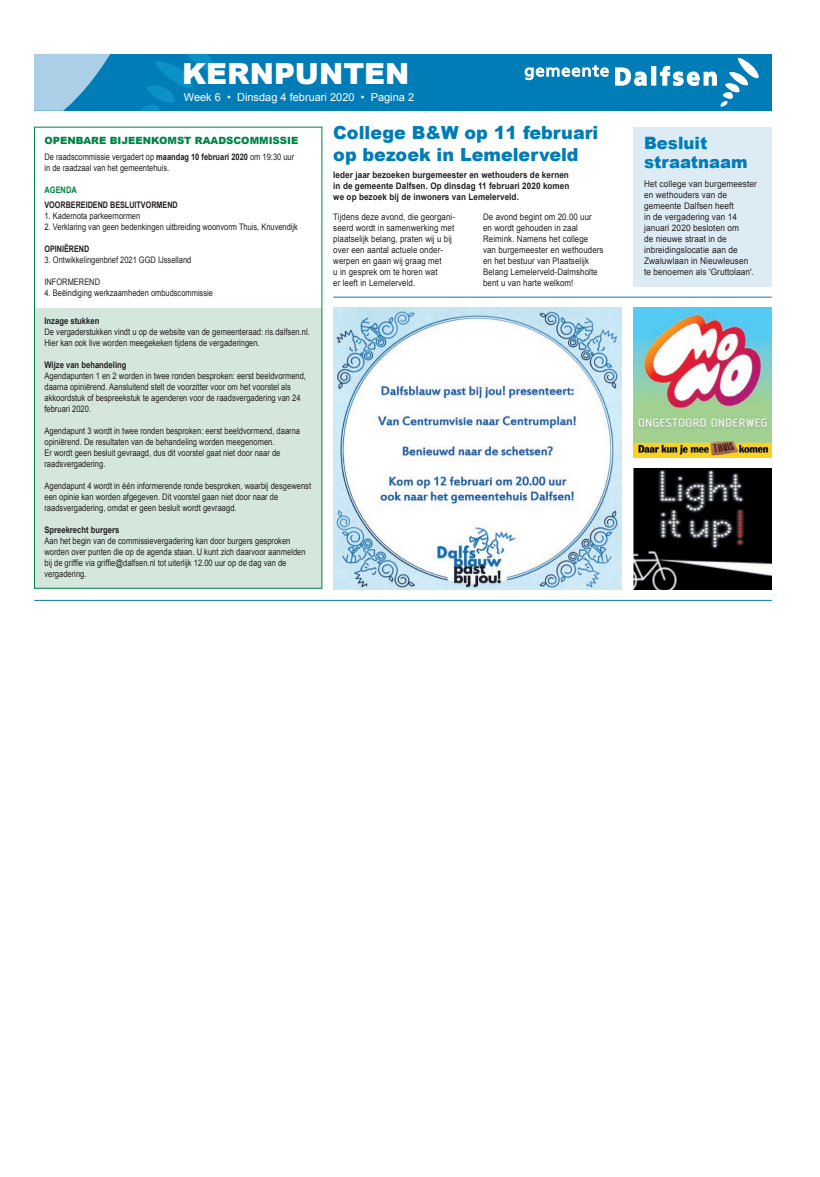
<style>
.page{position:relative;width:820px;height:1177px;background:#fff}
.page>*{position:absolute;margin:0;border:0;box-sizing:border-box;transform-origin:0 0}
.t1{font:900 29px "Arial";color:#fff}
.t2{font:900 18px/22px "Arial";color:#007cb7}
.t3{font:900 17px/19px "Arial";color:#007cb7}
.t4{font:11px "Arial";color:#fff}
.t5{font:900 10px "Arial";color:#008348}
.t6{font:9px/11px "Arial";color:#231f20;scale:.84 1}
.t7{font:9px/11px "Arial";color:#231f20;scale:.88 1}
.t8{font:9px/11px "Arial";color:#231f20;scale:.83 1}
.t9{font:9px/11px "Arial";color:#231f20;scale:.92 1}
.t10{font:700 9px/11px "Arial";color:#231f20;text-align:justify;scale:.9 1}
.t11{font:700 9px "Arial";color:#231f20;scale:.85 1}
.t12{font:700 9px "Arial";color:#231f20;scale:.8 1}
.t13{font:700 9px "Arial";color:#008348;scale:.83 1}
.s1{font-weight:700}
</style>
<div class="page">
<img style="left:633px;top:468px;width:138px;height:82px">
<img style="left:633px;top:550px;width:138px;height:39px">
<div style="left:34px;top:307px;width:288px;height:281px;background:#d5e7dc"></div>
<div style="left:34px;top:127px;width:288px;height:461px;border:1px solid #008348"></div>
<hr style="left:34px;top:600px;width:737px;height:1px;background:#007cb7">
<hr style="left:333px;top:297px;width:438px;height:1px;background:#007cb7">
<img style="left:633px;top:307px;width:138px;height:150px">
<div style="left:34px;top:54px;width:737px;height:57px;background:#007cb7"></div>
<svg style="left:141px;top:54px;width:75px;height:57px"></svg>
<svg style="left:615px;top:68px;width:31px;height:18px"></svg>
<div style="left:651px;top:66px;width:4px;height:19px;border:1px solid #fff"></div>
<svg style="left:660px;top:58px;width:98px;height:48px"></svg>
<svg style="left:524px;top:65px;width:84px;height:15px"></svg>
<svg style="left:34px;top:54px;width:76px;height:57px"></svg>
<div style="left:633px;top:127px;width:138px;height:159px;background:#ddebf5"></div>
<img style="left:333px;top:307px;width:288px;height:282px">
<h1 class="t1" style="left:182px;top:53px;width:229px">KERNPUNTEN</h1>
<p class="t4" style="left:184px;top:90px;width:232px">Week 6 • Dinsdag 4 februari 2020 • Pagina 2</p>
<p class="t5" style="left:44px;top:134px;width:255px">OPENBARE BIJEENKOMST RAADSCOMMISSIE</p>
<p class="t8" style="left:44px;top:151px;width:302px">De raadscommissie vergadert op <span class="s1">maandag 10 februari 2020</span> om 19:30 uur in de raadzaal van het gemeentehuis.</p>
<p class="t13" style="left:44px;top:184px;width:40px">AGENDA</p>
<p class="t12" style="left:44px;top:199px;width:168px">VOORBEREIDEND BESLUITVORMEND</p>
<p class="t8" style="left:44px;top:210px;width:117px">1. Kadernota parkeernormen</p>
<p class="t8" style="left:44px;top:221px;width:307px">2. Verklaring van geen bedenkingen uitbreiding woonvorm Thuis, Knuvendijk</p>
<p class="t12" style="left:44px;top:243px;width:58px">OPINIËREND</p>
<p class="t8" style="left:44px;top:254px;width:178px">3. Ontwikkelingenbrief 2021 GGD IJsselland</p>
<p class="t8" style="left:44px;top:276px;width:68px">INFORMEREND</p>
<p class="t8" style="left:44px;top:287px;width:204px">4. Beëindiging werkzaamheden ombudscommissie</p>
<p class="t11" style="left:44px;top:315px;width:66px">Inzage stukken</p>
<p class="t6" style="left:44px;top:326px;width:317px">De vergaderstukken vindt u op de website van de gemeenteraad: ris.dalfsen.nl.<br>Hier kan ook live worden meegekeken tijdens de vergaderingen.</p>
<p class="t11" style="left:44px;top:359px;width:98px">Wijze van behandeling</p>
<p class="t6" style="left:44px;top:370px;width:313px">Agendapunten 1 en 2 worden in twee ronden besproken: eerst beeldvormend, daarna opiniërend. Aansluitend stelt de voorzitter voor om het voorstel als akkoordstuk of bespreekstuk te agenderen voor de raadsvergadering van 24 februari 2020.</p>
<p class="t6" style="left:44px;top:425px;width:306px">Agendapunt 3 wordt in twee ronden besproken: eerst beeldvormend, daarna opiniërend. De resultaten van de behandeling worden meegenomen.<br>Er wordt geen besluit gevraagd, dus dit voorstel gaat niet door naar de raadsvergadering.</p>
<p class="t6" style="left:44px;top:480px;width:319px">Agendapunt 4 wordt in één informerende ronde besproken, waarbij desgewenst een opinie kan worden afgegeven. Dit voorstel gaan niet door naar de raadsvergadering, omdat er geen besluit wordt gevraagd.</p>
<p class="t11" style="left:44px;top:524px;width:90px">Spreekrecht burgers</p>
<p class="t6" style="left:44px;top:535px;width:312px">Aan het begin van de commissievergadering kan door burgers gesproken worden over punten die op de agenda staan. U kunt zich daarvoor aanmelden bij de griffie via griffie@dalfsen.nl tot uiterlijk 12.00 uur op de dag van de vergadering.</p>
<h2 class="t2" style="left:333px;top:121px;width:266px">College B&amp;W op 11 februari op bezoek in Lemelerveld</h2>
<p class="t10" style="left:333px;top:169px;width:264px">Ieder jaar bezoeken burgemeester en wethouders de kernen in de gemeente Dalfsen. Op dinsdag 11 februari 2020 komen we op bezoek bij de inwoners van Lemelerveld.</p>
<p class="t7" style="left:333px;top:211px;width:140px">Tijdens deze avond, die georgani&shy;seerd wordt in samenwerking met plaatselijk belang, praten wij u bij over een aantal actuele onder&shy;werpen en gaan wij graag met<br>u in gesprek om te horen wat<br>er leeft in Lemelerveld.</p>
<p class="t7" style="left:483px;top:211px;width:138px">De avond begint om 20.00 uur<br>en wordt gehouden in zaal<br>Reimink. Namens het college<br>van burgemeester en wethouders en het bestuur van Plaatselijk<br>Belang Lemelerveld-Dalmsholte bent u van harte welkom!</p>
<h3 class="t3" style="left:643px;top:133px;width:105px">Besluit straatnaam</h3>
<p class="t9" style="left:643px;top:178px;width:124px">Het college van burgemeester en wethouders van de gemeente Dalfsen heeft<br>in de vergadering van 14 januari 2020 besloten om<br>de nieuwe straat in de inbreidingslocatie aan de<br>Zwaluwlaan in Nieuwleusen te benoemen als 'Gruttolaan'.</p>
</div>
